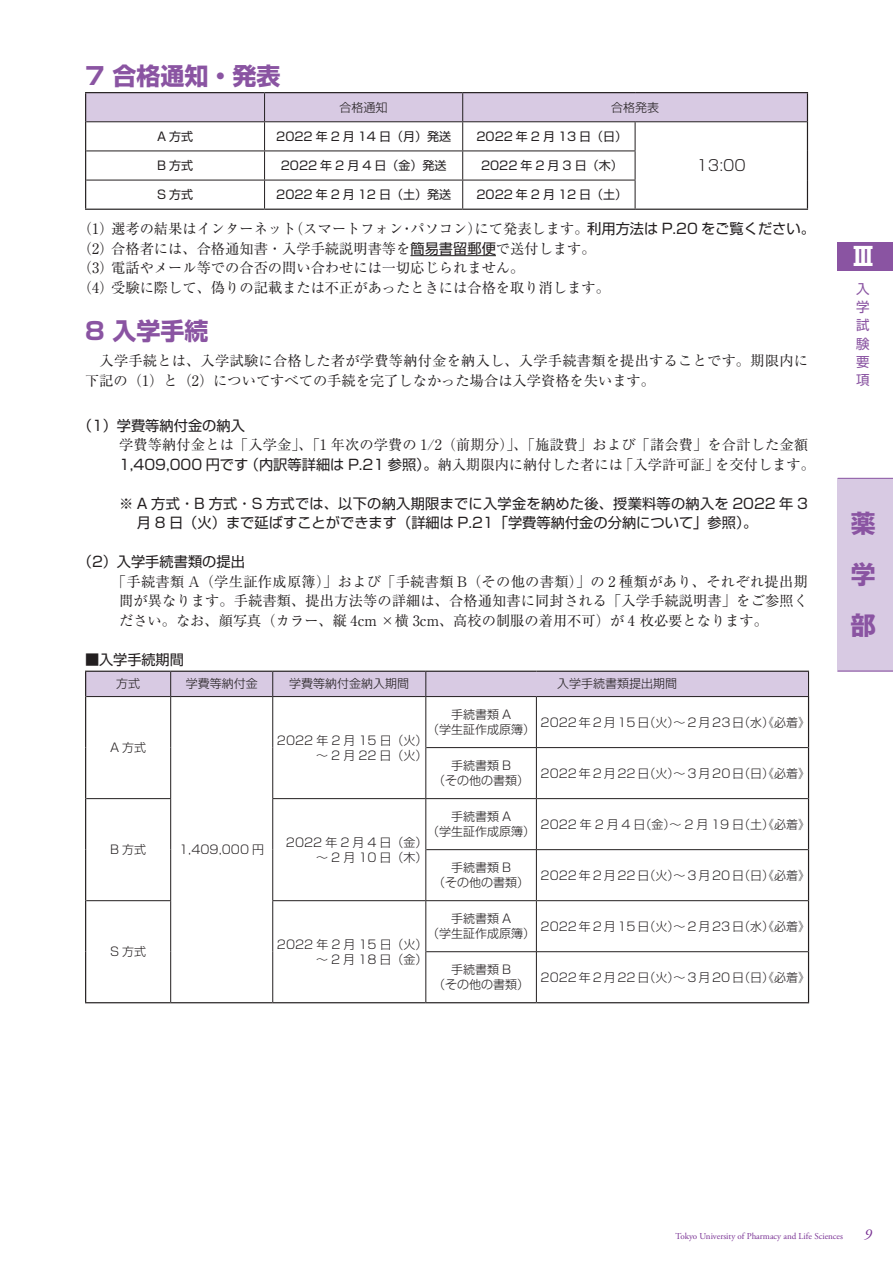
<style>
.page{position:relative;width:893px;height:1263px;background:#fff}
.page>*{position:absolute;margin:0;border:0;box-sizing:border-box;transform-origin:0 0}
.t1{font:700 25.5px/51px "Gothic MB101 Pro";color:#8a54a2;text-align:justify}
.t2{font:700 25.5px "Gothic MB101 Pro";color:#fff}
.t3{font:700 24px "Shin Go Pro";color:#8a54a2}
.t4{font:300 15px "Shin Go Pro";color:#231f20}
.t5{font:italic 15px "Adobe Garamond Pro";color:#772e92}
.t6{font:14.25px/19.5px "Ryumin Pro";color:#231f20}
.t7{font:14.25px/19.5px "Shin Go Pro";color:#231f20}
.t8{font:13.5px/18.3px "Shin Go Pro";color:#8a54a2;text-align:justify}
.t9{font:300 12px/15px "Shin Go Pro";color:#231f20;text-align:center}
.t10{font:300 12px "Shin Go Pro";letter-spacing:.155em;color:#231f20}
.t11{font:12px "Shin Go Pro";color:#231f20}
.t12{font:9px "Adobe Garamond Pro";color:#772e92}
.s1{font-family:"Shin Go Pro"}
.s2{font-family:"Ryumin Pro"}
</style>
<div class="page">
<div style="left:838px;top:478px;width:55px;height:193px;background:#d8cae3"></div>
<div style="left:838px;top:242px;width:55px;height:29px;background:#8a54a2"></div>
<hr style="left:838px;top:478px;width:55px;height:1px;background:#8a54a2">
<hr style="left:838px;top:670px;width:55px;height:1px;background:#8a54a2">
<hr style="left:410px;top:255px;width:86px;height:1px;background:#231f20">
<hr style="left:85px;top:92px;width:180px;height:1px;background:#231f20">
<hr style="left:265px;top:92px;width:198px;height:1px;background:#231f20">
<hr style="left:463px;top:92px;width:172px;height:1px;background:#231f20">
<hr style="left:635px;top:92px;width:173px;height:1px;background:#231f20">
<hr style="left:635px;top:209px;width:173px;height:1px;background:#231f20">
<hr style="left:85px;top:209px;width:180px;height:1px;background:#231f20">
<hr style="left:265px;top:209px;width:198px;height:1px;background:#231f20">
<hr style="left:463px;top:209px;width:172px;height:1px;background:#231f20">
<svg style="left:85px;top:93px;width:723px;height:116px"></svg>
<hr style="left:808px;top:697px;width:1px;height:51px;background:#231f20">
<hr style="left:808px;top:748px;width:1px;height:51px;background:#231f20">
<hr style="left:808px;top:799px;width:1px;height:51px;background:#231f20">
<hr style="left:808px;top:850px;width:1px;height:51px;background:#231f20">
<hr style="left:808px;top:901px;width:1px;height:51px;background:#231f20">
<hr style="left:808px;top:952px;width:1px;height:50px;background:#231f20">
<hr style="left:171px;top:1002px;width:102px;height:1px;background:#231f20">
<hr style="left:85px;top:1002px;width:86px;height:1px;background:#231f20">
<hr style="left:85px;top:696px;width:1px;height:52px;background:#231f20">
<hr style="left:85px;top:748px;width:1px;height:51px;background:#231f20">
<hr style="left:85px;top:799px;width:1px;height:51px;background:#231f20">
<hr style="left:85px;top:850px;width:1px;height:51px;background:#231f20">
<hr style="left:85px;top:901px;width:1px;height:51px;background:#231f20">
<hr style="left:85px;top:952px;width:1px;height:50px;background:#231f20">
<hr style="left:273px;top:1002px;width:153px;height:1px;background:#231f20">
<hr style="left:426px;top:1002px;width:110px;height:1px;background:#231f20">
<hr style="left:536px;top:1002px;width:273px;height:1px;background:#231f20">
<div style="left:85px;top:671px;width:724px;height:25px;background:#d8cae3"></div>
<hr style="left:86px;top:696px;width:85px;height:1px;background:#231f20">
<hr style="left:171px;top:696px;width:102px;height:1px;background:#231f20">
<hr style="left:170px;top:697px;width:1px;height:51px;background:#231f20">
<hr style="left:170px;top:748px;width:1px;height:50px;background:#231f20">
<hr style="left:273px;top:696px;width:153px;height:1px;background:#231f20">
<hr style="left:272px;top:697px;width:1px;height:51px;background:#231f20">
<hr style="left:272px;top:748px;width:1px;height:50px;background:#231f20">
<hr style="left:426px;top:696px;width:110px;height:1px;background:#231f20">
<hr style="left:425px;top:697px;width:1px;height:51px;background:#231f20">
<hr style="left:536px;top:696px;width:273px;height:1px;background:#231f20">
<hr style="left:536px;top:697px;width:1px;height:50px;background:#231f20">
<hr style="left:425px;top:748px;width:1px;height:50px;background:#231f20">
<hr style="left:536px;top:748px;width:1px;height:50px;background:#231f20">
<hr style="left:86px;top:798px;width:85px;height:1px;background:#231f20">
<hr style="left:170px;top:799px;width:1px;height:51px;background:#231f20">
<hr style="left:170px;top:850px;width:1px;height:50px;background:#231f20">
<hr style="left:272px;top:798px;width:154px;height:1px;background:#231f20">
<hr style="left:272px;top:799px;width:1px;height:51px;background:#231f20">
<hr style="left:272px;top:850px;width:1px;height:50px;background:#231f20">
<hr style="left:426px;top:798px;width:110px;height:1px;background:#231f20">
<hr style="left:425px;top:799px;width:1px;height:51px;background:#231f20">
<hr style="left:536px;top:798px;width:272px;height:1px;background:#231f20">
<hr style="left:536px;top:799px;width:1px;height:50px;background:#231f20">
<hr style="left:425px;top:850px;width:1px;height:50px;background:#231f20">
<hr style="left:536px;top:850px;width:1px;height:50px;background:#231f20">
<hr style="left:86px;top:900px;width:85px;height:1px;background:#231f20">
<hr style="left:170px;top:901px;width:1px;height:51px;background:#231f20">
<hr style="left:170px;top:952px;width:1px;height:50px;background:#231f20">
<hr style="left:272px;top:900px;width:154px;height:1px;background:#231f20">
<hr style="left:272px;top:901px;width:1px;height:51px;background:#231f20">
<hr style="left:272px;top:952px;width:1px;height:50px;background:#231f20">
<hr style="left:426px;top:900px;width:110px;height:1px;background:#231f20">
<hr style="left:425px;top:901px;width:1px;height:51px;background:#231f20">
<hr style="left:536px;top:900px;width:272px;height:1px;background:#231f20">
<hr style="left:536px;top:901px;width:1px;height:50px;background:#231f20">
<hr style="left:425px;top:952px;width:1px;height:50px;background:#231f20">
<hr style="left:536px;top:952px;width:1px;height:50px;background:#231f20">
<hr style="left:426px;top:747px;width:110px;height:1px;background:#231f20">
<hr style="left:536px;top:747px;width:272px;height:1px;background:#231f20">
<hr style="left:426px;top:849px;width:110px;height:1px;background:#231f20">
<hr style="left:536px;top:849px;width:272px;height:1px;background:#231f20">
<hr style="left:426px;top:951px;width:110px;height:1px;background:#231f20">
<hr style="left:536px;top:951px;width:272px;height:1px;background:#231f20">
<h2 class="t3" style="left:85px;top:57px;width:197px">7 合格通知・発表</h2>
<p class="t9" style="left:340px;top:98px;width:49px">合格通知</p>
<p class="t9" style="left:611px;top:98px;width:49px">合格発表</p>
<p class="t11" style="left:157px;top:126px;width:38px">A 方式</p>
<p class="t11" style="left:276px;top:126px;width:176px">2022 年 2 月 14 日（月）発送</p>
<p class="t11" style="left:476px;top:126px;width:152px">2022 年 2 月 13 日（日）</p>
<p class="t11" style="left:157px;top:156px;width:38px">B 方式</p>
<p class="t11" style="left:281px;top:156px;width:167px">2022 年 2 月 4 日（金）発送</p>
<p class="t11" style="left:481px;top:156px;width:143px">2022 年 2 月 3 日（木）</p>
<p class="t4" style="left:697px;top:153px;width:51px">13:00</p>
<p class="t11" style="left:157px;top:185px;width:38px">S 方式</p>
<p class="t11" style="left:276px;top:185px;width:176px">2022 年 2 月 12 日（土）発送</p>
<p class="t11" style="left:477px;top:185px;width:152px">2022 年 2 月 12 日（土）</p>
<p class="t6" style="left:78px;top:218px;width:739px">（1）選考の結果はインターネット（スマートフォン・パソコン）にて発表します。<span class="s1">利用方法は P.20 をご覧ください。</span>（2）合格者には、合格通知書・入学手続説明書等を<span class="s1">簡易書留郵便</span>で送付します。<br>（3）電話やメール等での合否の問い合わせには一切応じられません。<br>（4）受験に際して、偽りの記載または不正があったときには合格を取り消します。</p>
<h2 class="t3" style="left:85px;top:312px;width:125px">8 入学手続</h2>
<p class="t6" style="left:85px;top:350px;width:724px">　入学手続とは、入学試験に合格した者が学費等納付金を納入し、入学手続書類を提出することです。期限内に下記の（1）と（2）についてすべての手続を完了しなかった場合は入学資格を失います。</p>
<p class="t7" style="left:78px;top:414px;width:169px">（1）学費等納付金の納入</p>
<p class="t6" style="left:119px;top:434px;width:690px">学費等納付金とは「入学金」、「1 年次の学費の 1/2（前期分）」、「施設費」および「諸会費」を合計した金額</p>
<p class="t7" style="left:119px;top:453px;width:697px">1,409,000 円です（内訳等詳細は P.21 参照）。<span class="s2">納入期限内に納付した者には「入学許可証」を交付します。</span></p>
<p class="t7" style="left:137px;top:492px;width:673px;text-indent:-18px">※ A 方式・B 方式・S 方式では、以下の納入期限までに入学金を納めた後、授業料等の納入を 2022 年 3月 8 日（火）まで延ばすことができます（詳細は P.21「学費等納付金の分納について」参照）。</p>
<p class="t7" style="left:78px;top:550px;width:169px">（2）入学手続書類の提出</p>
<p class="t6" style="left:119px;top:571px;width:690px;text-align:justify;text-indent:-7px">「手続書類 A（学生証作成原簿）」および「手続書類 B（その他の書類）」の 2 種類があり、それぞれ提出期間が異なります。手続書類、提出方法等の詳細は、合格通知書に同封される「入学手続説明書」をご参照ください。なお、顔写真（カラー、縦 4cm ×横 3cm、高校の制服の着用不可）が 4 枚必要となります。</p>
<p class="t7" style="left:85px;top:648px;width:100px">■入学手続期間</p>
<p class="t9" style="left:116px;top:675px;width:25px">方式</p>
<p class="t9" style="left:186px;top:675px;width:73px">学費等納付金</p>
<p class="t9" style="left:289px;top:675px;width:121px">学費等納付金納入期間</p>
<p class="t9" style="left:557px;top:675px;width:121px">入学手続書類提出期間</p>
<p class="t9" style="left:110px;top:739px;width:38px">A 方式</p>
<p class="t9" style="left:277px;top:731px;width:152px;text-align:right">2022 年 2 月 15 日（火）～ 2 月 22 日（火）</p>
<p class="t9" style="left:110px;top:841px;width:38px">B 方式</p>
<p class="t9" style="left:286px;top:833px;width:143px;text-align:right">2022 年 2 月 4 日（金）～ 2 月 10 日（木）</p>
<p class="t9" style="left:179px;top:841px;width:86px">1,409,000 円</p>
<p class="t9" style="left:110px;top:943px;width:38px">S 方式</p>
<p class="t9" style="left:277px;top:935px;width:152px;text-align:right">2022 年 2 月 15 日（火）～ 2 月 18 日（金）</p>
<p class="t9" style="left:427px;top:706px;width:109px">手続書類 A<br>（学生証作成原簿）</p>
<p class="t10" style="left:541px;top:712px;width:271px">2022年2月15日（火）～ 2月23日（水）《必着》</p>
<p class="t9" style="left:433px;top:757px;width:97px">手続書類 B<br>（その他の書類）</p>
<p class="t10" style="left:541px;top:763px;width:271px">2022年2月22日（火）～ 3月20日（日）《必着》</p>
<p class="t9" style="left:427px;top:808px;width:109px">手続書類 A<br>（学生証作成原簿）</p>
<p class="t9" style="left:541px;top:815px;width:271px">2022 年 2 月 4 日（金）～ 2 月 19 日（土）《必着》</p>
<p class="t9" style="left:433px;top:859px;width:97px">手続書類 B<br>（その他の書類）</p>
<p class="t10" style="left:541px;top:865px;width:271px">2022年2月22日（火）～ 3月20日（日）《必着》</p>
<p class="t9" style="left:427px;top:910px;width:109px">手続書類 A<br>（学生証作成原簿）</p>
<p class="t10" style="left:541px;top:916px;width:271px">2022年2月15日（火）～ 2月23日（水）《必着》</p>
<p class="t9" style="left:433px;top:961px;width:97px">手続書類 B<br>（その他の書類）</p>
<p class="t10" style="left:541px;top:967px;width:271px">2022年2月22日（火）～ 3月20日（日）《必着》</p>
<h1 class="t2" style="left:850px;top:236px;width:27px">Ⅲ</h1>
<p class="t8" style="left:856px;top:278px;width:15px">入学試験要項</p>
<h1 class="t1" style="left:850px;top:495px;width:52px">薬　学　部</h1>
<p class="t12" style="left:675px;top:1231px;width:169px">Tokyo University of Pharmacy and Life Sciences</p>
<p class="t5" style="left:864px;top:1225px;width:9px">9</p>
</div>
